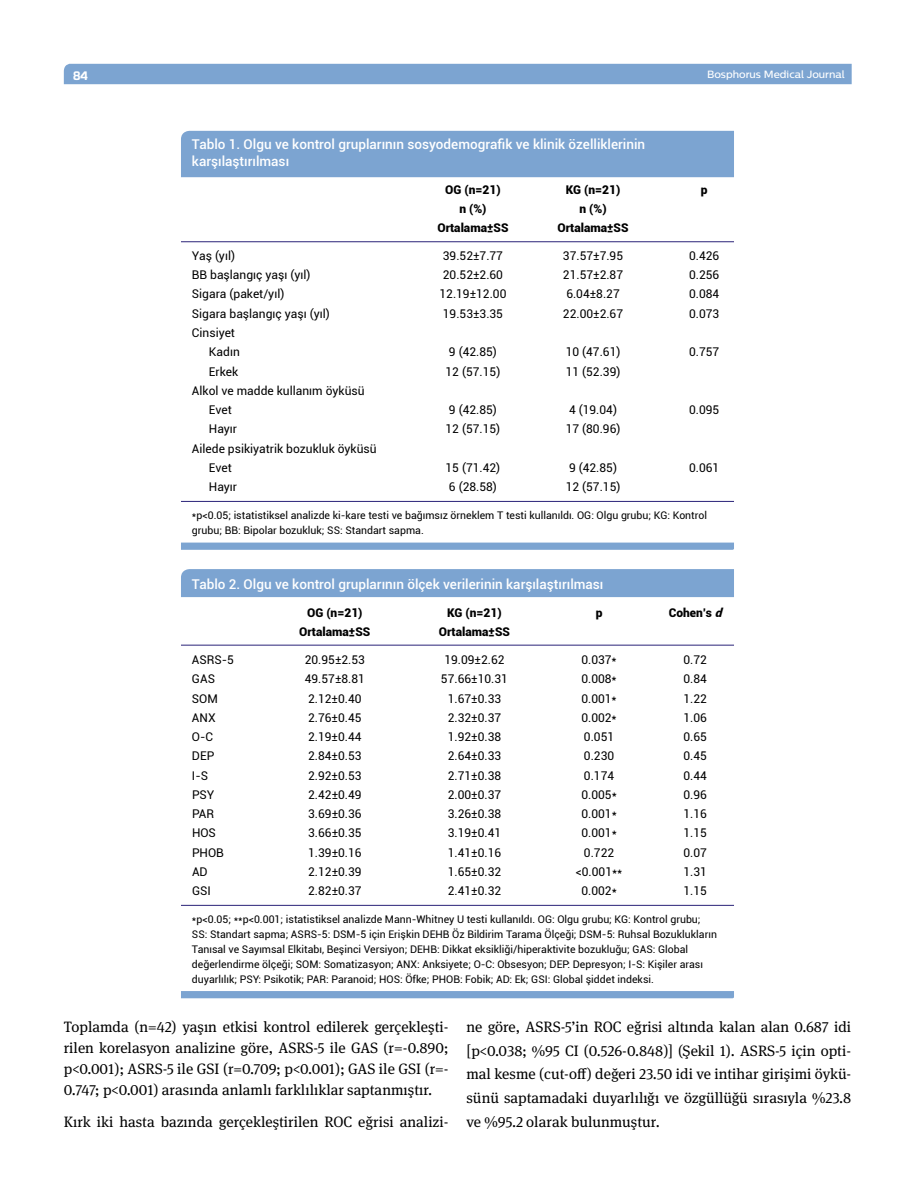
<style>
.page{position:relative;width:915px;height:1191px;background:#fff}
.page>*{position:absolute;margin:0;border:0;box-sizing:border-box;transform-origin:0 0}
.t1{font:15px/23.9px "DG Meta Serif Science";color:#000;text-align:justify}
.t2{font:500 13.5px/16.5px "Roboto";color:#fff}
.t3{font:12px/19.2px "Roboto";color:#000}
.t4{font:900 12px "Roboto";color:#000}
.t5{font:12px "Prototype";color:#fff}
.t6{font:10.5px/15px "Roboto";color:#000}
.t7{font:500 10.5px "Centrale Sans";color:#fff}
.s1{font-style:italic}
</style>
<div class="page">
<div style="left:64px;top:64px;width:787px;height:20px;background:#7ca4d1"></div>
<div style="left:181px;top:131px;width:552px;height:46px;background:#7ca4d1"></div>
<svg style="left:181px;top:542px;width:552px;height:8px;background:#88acd5"></svg>
<hr style="left:181px;top:241px;width:552px;height:1px;background:#2a2278">
<hr style="left:181px;top:501px;width:552px;height:1px;background:#2a2278">
<div style="left:181px;top:569px;width:552px;height:28px;background:#7ca4d1"></div>
<div style="left:181px;top:991px;width:552px;height:7px;background:#7ca4d1"></div>
<hr style="left:181px;top:645px;width:552px;height:1px;background:#2a2278">
<hr style="left:181px;top:905px;width:552px;height:1px;background:#2a2278">
<p class="t5" style="left:73px;top:68px;width:16px">84</p>
<p class="t7" style="left:707px;top:68px;width:139px">Bosphorus Medical Journal</p>
<p class="t2" style="left:192px;top:136px;width:454px">Tablo 1. Olgu ve kontrol gruplarının sosyodemografik ve klinik özelliklerinin karşılaştırılması</p>
<p class="t4" style="left:445px;top:181px;width:57px">OG (n=21)</p>
<p class="t4" style="left:565px;top:181px;width:56px">KG (n=21)</p>
<p class="t4" style="left:700px;top:181px;width:8px">p</p>
<p class="t4" style="left:459px;top:200px;width:29px">n (%)</p>
<p class="t4" style="left:579px;top:200px;width:29px">n (%)</p>
<p class="t4" style="left:437px;top:219px;width:72px">Ortalama±SS</p>
<p class="t4" style="left:557px;top:219px;width:72px">Ortalama±SS</p>
<p class="t3" style="left:192px;top:246px;width:45px">Yaş (yıl)</p>
<p class="t3" style="left:442px;top:246px;width:62px">39.52±7.77</p>
<p class="t3" style="left:562px;top:246px;width:62px">37.57±7.95</p>
<p class="t3" style="left:688px;top:246px;width:32px">0.426</p>
<p class="t3" style="left:192px;top:265px;width:120px">BB başlangıç yaşı (yıl)</p>
<p class="t3" style="left:442px;top:265px;width:62px">20.52±2.60</p>
<p class="t3" style="left:562px;top:265px;width:62px">21.57±2.87</p>
<p class="t3" style="left:688px;top:265px;width:32px">0.256</p>
<p class="t3" style="left:192px;top:284px;width:94px">Sigara (paket/yıl)</p>
<p class="t3" style="left:439px;top:284px;width:68px">12.19±12.00</p>
<p class="t3" style="left:566px;top:284px;width:55px">6.04±8.27</p>
<p class="t3" style="left:688px;top:284px;width:32px">0.084</p>
<p class="t3" style="left:192px;top:303px;width:139px">Sigara başlangıç yaşı (yıl)</p>
<p class="t3" style="left:442px;top:303px;width:62px">19.53±3.35</p>
<p class="t3" style="left:562px;top:303px;width:62px">22.00±2.67</p>
<p class="t3" style="left:688px;top:303px;width:32px">0.073</p>
<p class="t3" style="left:209px;top:323px;width:32px;text-indent:-17px">Cinsiyet<br>Kadın</p>
<p class="t3" style="left:449px;top:342px;width:49px">9 (42.85)</p>
<p class="t3" style="left:565px;top:342px;width:56px">10 (47.61)</p>
<p class="t3" style="left:688px;top:342px;width:32px">0.757</p>
<p class="t3" style="left:209px;top:361px;width:31px">Erkek</p>
<p class="t3" style="left:445px;top:361px;width:56px">12 (57.15)</p>
<p class="t3" style="left:565px;top:361px;width:56px">11 (52.39)</p>
<p class="t3" style="left:209px;top:380px;width:157px;text-indent:-17px">Alkol ve madde kullanım öyküsü<br>Evet</p>
<p class="t3" style="left:449px;top:400px;width:49px">9 (42.85)</p>
<p class="t3" style="left:569px;top:400px;width:49px">4 (19.04)</p>
<p class="t3" style="left:688px;top:400px;width:32px">0.095</p>
<p class="t3" style="left:209px;top:419px;width:30px">Hayır</p>
<p class="t3" style="left:445px;top:419px;width:56px">12 (57.15)</p>
<p class="t3" style="left:565px;top:419px;width:56px">17 (80.96)</p>
<p class="t3" style="left:209px;top:438px;width:169px;text-indent:-17px">Ailede psikiyatrik bozukluk öyküsü<br>Evet</p>
<p class="t3" style="left:445px;top:457px;width:56px">15 (71.42)</p>
<p class="t3" style="left:569px;top:457px;width:49px">9 (42.85)</p>
<p class="t3" style="left:688px;top:457px;width:32px">0.061</p>
<p class="t3" style="left:209px;top:477px;width:30px">Hayır</p>
<p class="t3" style="left:449px;top:477px;width:49px">6 (28.58)</p>
<p class="t3" style="left:565px;top:477px;width:56px">12 (57.15)</p>
<p class="t6" style="left:192px;top:507px;width:516px">*p&lt;0.05; istatistiksel analizde ki-kare testi ve bağımsız örneklem T testi kullanıldı. OG: Olgu grubu; KG: Kontrol grubu; BB: Bipolar bozukluk; SS: Standart sapma.</p>
<p class="t2" style="left:192px;top:576px;width:413px">Tablo 2. Olgu ve kontrol gruplarının ölçek verilerinin karşılaştırılması</p>
<p class="t4" style="left:307px;top:604px;width:57px">OG (n=21)</p>
<p class="t4" style="left:447px;top:604px;width:56px">KG (n=21)</p>
<p class="t4" style="left:595px;top:604px;width:8px">p</p>
<p class="t4" style="left:668px;top:604px;width:59px">Cohen’s <span class="s1">d</span></p>
<p class="t4" style="left:299px;top:623px;width:72px">Ortalama±SS</p>
<p class="t4" style="left:439px;top:623px;width:72px">Ortalama±SS</p>
<p class="t3" style="left:192px;top:650px;width:44px">ASRS-5</p>
<p class="t3" style="left:304px;top:650px;width:62px">20.95±2.53</p>
<p class="t3" style="left:444px;top:650px;width:62px">19.09±2.62</p>
<p class="t3" style="left:581px;top:650px;width:37px">0.037*</p>
<p class="t3" style="left:683px;top:650px;width:25px">0.72</p>
<p class="t3" style="left:192px;top:669px;width:25px">GAS</p>
<p class="t3" style="left:304px;top:669px;width:62px">49.57±8.81</p>
<p class="t3" style="left:441px;top:669px;width:68px">57.66±10.31</p>
<p class="t3" style="left:581px;top:669px;width:37px">0.008*</p>
<p class="t3" style="left:683px;top:669px;width:25px">0.84</p>
<p class="t3" style="left:192px;top:688px;width:27px">SOM</p>
<p class="t3" style="left:308px;top:688px;width:55px">2.12±0.40</p>
<p class="t3" style="left:447px;top:688px;width:55px">1.67±0.33</p>
<p class="t3" style="left:581px;top:688px;width:37px">0.001*</p>
<p class="t3" style="left:683px;top:688px;width:25px">1.22</p>
<p class="t3" style="left:192px;top:707px;width:25px">ANX</p>
<p class="t3" style="left:308px;top:707px;width:55px">2.76±0.45</p>
<p class="t3" style="left:447px;top:707px;width:55px">2.32±0.37</p>
<p class="t3" style="left:581px;top:707px;width:37px">0.002*</p>
<p class="t3" style="left:683px;top:707px;width:25px">1.06</p>
<p class="t3" style="left:192px;top:727px;width:23px">O-C</p>
<p class="t3" style="left:308px;top:727px;width:55px">2.19±0.44</p>
<p class="t3" style="left:447px;top:727px;width:55px">1.92±0.38</p>
<p class="t3" style="left:583px;top:727px;width:32px">0.051</p>
<p class="t3" style="left:683px;top:727px;width:25px">0.65</p>
<p class="t3" style="left:192px;top:746px;width:24px">DEP</p>
<p class="t3" style="left:308px;top:746px;width:55px">2.84±0.53</p>
<p class="t3" style="left:447px;top:746px;width:55px">2.64±0.33</p>
<p class="t3" style="left:583px;top:746px;width:32px">0.230</p>
<p class="t3" style="left:683px;top:746px;width:25px">0.45</p>
<p class="t3" style="left:192px;top:765px;width:18px">I-S</p>
<p class="t3" style="left:308px;top:765px;width:55px">2.92±0.53</p>
<p class="t3" style="left:447px;top:765px;width:55px">2.71±0.38</p>
<p class="t3" style="left:583px;top:765px;width:32px">0.174</p>
<p class="t3" style="left:683px;top:765px;width:25px">0.44</p>
<p class="t3" style="left:192px;top:784px;width:24px">PSY</p>
<p class="t3" style="left:308px;top:784px;width:55px">2.42±0.49</p>
<p class="t3" style="left:447px;top:784px;width:55px">2.00±0.37</p>
<p class="t3" style="left:581px;top:784px;width:37px">0.005*</p>
<p class="t3" style="left:683px;top:784px;width:25px">0.96</p>
<p class="t3" style="left:192px;top:804px;width:24px">PAR</p>
<p class="t3" style="left:308px;top:804px;width:55px">3.69±0.36</p>
<p class="t3" style="left:447px;top:804px;width:55px">3.26±0.38</p>
<p class="t3" style="left:581px;top:804px;width:37px">0.001*</p>
<p class="t3" style="left:683px;top:804px;width:25px">1.16</p>
<p class="t3" style="left:192px;top:823px;width:25px">HOS</p>
<p class="t3" style="left:308px;top:823px;width:55px">3.66±0.35</p>
<p class="t3" style="left:447px;top:823px;width:55px">3.19±0.41</p>
<p class="t3" style="left:581px;top:823px;width:37px">0.001*</p>
<p class="t3" style="left:683px;top:823px;width:25px">1.15</p>
<p class="t3" style="left:192px;top:842px;width:33px">PHOB</p>
<p class="t3" style="left:308px;top:842px;width:55px">1.39±0.16</p>
<p class="t3" style="left:447px;top:842px;width:55px">1.41±0.16</p>
<p class="t3" style="left:583px;top:842px;width:32px">0.722</p>
<p class="t3" style="left:683px;top:842px;width:25px">0.07</p>
<p class="t3" style="left:192px;top:861px;width:17px">AD</p>
<p class="t3" style="left:308px;top:861px;width:55px">2.12±0.39</p>
<p class="t3" style="left:447px;top:861px;width:55px">1.65±0.32</p>
<p class="t3" style="left:575px;top:861px;width:48px">&lt;0.001**</p>
<p class="t3" style="left:683px;top:861px;width:25px">1.31</p>
<p class="t3" style="left:192px;top:881px;width:20px">GSI</p>
<p class="t3" style="left:308px;top:881px;width:55px">2.82±0.37</p>
<p class="t3" style="left:447px;top:881px;width:55px">2.41±0.32</p>
<p class="t3" style="left:581px;top:881px;width:37px">0.002*</p>
<p class="t3" style="left:683px;top:881px;width:25px">1.15</p>
<p class="t6" style="left:192px;top:911px;width:526px">*p&lt;0.05; **p&lt;0.001; istatistiksel analizde Mann-Whitney U testi kullanıldı. OG: Olgu grubu; KG: Kontrol grubu; SS: Standart sapma; ASRS-5: DSM-5 için Erişkin DEHB Öz Bildirim Tarama Ölçeği; DSM-5: Ruhsal Bozuklukların Tanısal ve Sayımsal Elkitabı, Beşinci Versiyon; DEHB: Dikkat eksikliği/hiperaktivite bozukluğu; GAS: Global değerlendirme ölçeği; SOM: Somatizasyon; ANX: Anksiyete; O-C: Obsesyon; DEP: Depresyon; I-S: Kişiler arası duyarlılık; PSY: Psikotik; PAR: Paranoid; HOS: Öfke; PHOB: Fobik; AD: Ek; GSI: Global şiddet indeksi.</p>
<p class="t1" style="left:64px;top:1015px;width:386px;line-height:21.1px">Toplamda (n=42) yaşın etkisi kontrol edilerek gerçekleşti&shy;rilen korelasyon analizine göre, ASRS-5 ile GAS (r=-0.890; p&lt;0.001); ASRS-5 ile GSI (r=0.709; p&lt;0.001); GAS ile GSI (r=- 0.747; p&lt;0.001) arasında anlamlı farklılıklar saptanmıştır.</p>
<p class="t1" style="left:64px;top:1109px;width:386px">Kırk iki hasta bazında gerçekleştirilen ROC eğrisi analizi-</p>
<p class="t1" style="left:466px;top:1014px;width:386px">ne göre, ASRS-5’in ROC eğrisi altında kalan alan 0.687 idi [p&lt;0.038; %95 CI (0.526-0.848)] (Şekil 1). ASRS-5 için opti&shy;mal kesme (cut-off) değeri 23.50 idi ve intihar girişimi öykü&shy;sünü saptamadaki duyarlılığı ve özgüllüğü sırasıyla %23.8 ve %95.2 olarak bulunmuştur.</p>
</div>
